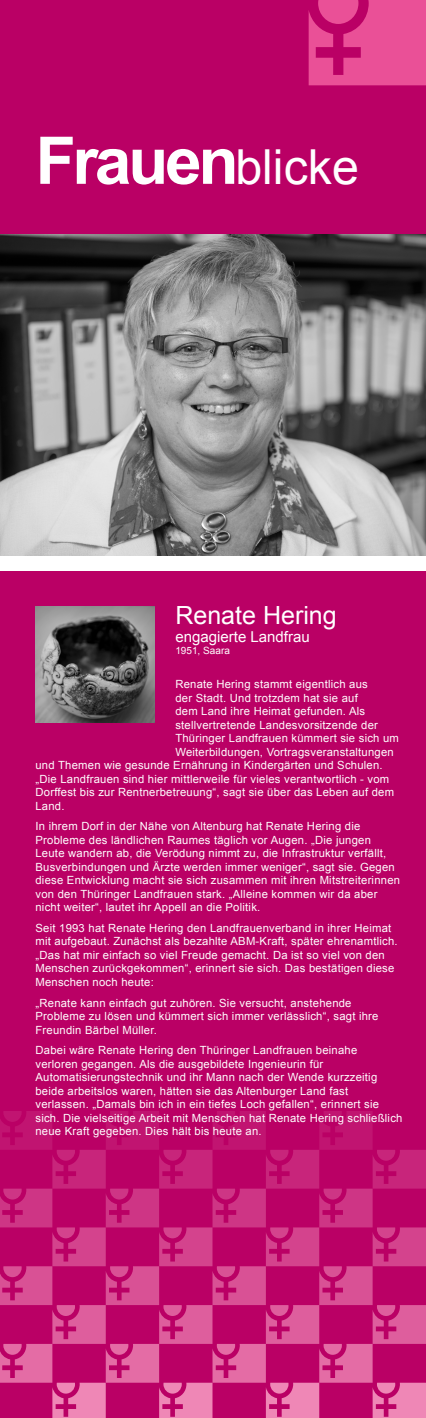
<style>
.page{position:relative;width:426px;height:1418px;background:#fff}
.page>*{position:absolute;margin:0;border:0;box-sizing:border-box;transform-origin:0 0}
.t1{font:700 65.75px "Arial";letter-spacing:-.05em;color:#fff}
.t2{font:25px "Arial";color:#fff}
.t3{font:15px "Arial";color:#fff}
.t4{font:11.25px/13.5px "Arial";letter-spacing:.02em;color:#fff}
.t5{font:10px "Arial";color:#fff}
.s1{font-weight:400;font-size:48.25px}
</style>
<div class="page">
<div style="left:0;top:0;width:425px;height:1417px;background:#ba0065"></div>
<div style="left:0;top:235px;width:425px;height:335px;background:#fff"></div>
<svg style="left:308px;top:0;width:117px;height:85px"></svg>
<svg style="left:0;top:1111px;width:425px;height:306px"></svg>
<img style="left:35px;top:606px;width:119px;height:116px">
<img style="left:0;top:235px;width:425px;height:321px">
<h1 class="t1" style="left:35px;top:117px;width:324px">Frauen<span class="s1">blicke</span></h1>
<h2 class="t2" style="left:175px;top:599px;width:163px">Renate Hering</h2>
<h3 class="t3" style="left:175px;top:627px;width:136px">engagierte Landfrau</h3>
<p class="t5" style="left:175px;top:644px;width:56px">1951, Saara</p>
<p class="t4" style="left:175px;top:677px;width:194px">Renate Hering stammt eigentlich aus</p>
<p class="t4" style="left:175px;top:691px;width:184px">der Stadt. Und trotzdem hat sie auf</p>
<p class="t4" style="left:175px;top:704px;width:191px">dem Land ihre Heimat gefunden. Als</p>
<p class="t4" style="left:175px;top:718px;width:204px">stellvertretende Landesvorsitzende der</p>
<p class="t4" style="left:175px;top:731px;width:225px">Thüringer Landfrauen kümmert sie sich um</p>
<p class="t4" style="left:175px;top:745px;width:220px">Weiterbildungen, Vortragsveranstaltungen</p>
<p class="t4" style="left:35px;top:758px;width:348px">und Themen wie gesunde Ernährung in Kindergärten und Schulen.</p>
<p class="t4" style="left:35px;top:772px;width:355px">„Die Landfrauen sind hier mittlerweile für vieles verantwortlich - vom</p>
<p class="t4" style="left:35px;top:785px;width:359px">Dorffest bis zur Rentnerbetreuung“, sagt sie über das Leben auf dem</p>
<p class="t4" style="left:35px;top:799px;width:31px">Land.</p>
<p class="t4" style="left:35px;top:819px;width:365px">In ihrem Dorf in der Nähe von Altenburg hat Renate Hering die Probleme des ländlichen Raumes täglich vor Augen. „Die jungen Leute wandern ab, die Verödung nimmt zu, die Infrastruktur verfällt, Busverbindungen und Ärzte werden immer weniger“, sagt sie. Gegen diese Entwicklung macht sie sich zusammen mit ihren Mitstreiterinnen von den Thüringer Landfrauen stark. „Alleine kommen wir da aber nicht weiter“, lautet ihr Appell an die Politik.</p>
<p class="t4" style="left:35px;top:921px;width:363px">Seit 1993 hat Renate Hering den Landfrauenverband in ihrer Heimat mit aufgebaut. Zunächst als bezahlte ABM-Kraft, später ehrenamtlich. „Das hat mir einfach so viel Freude gemacht. Da ist so viel von den Menschen zurückgekommen“, erinnert sie sich. Das bestätigen diese Menschen noch heute:</p>
<p class="t4" style="left:35px;top:995px;width:344px">„Renate kann einfach gut zuhören. Sie versucht, anstehende<br>Probleme zu lösen und kümmert sich immer verlässlich“, sagt ihre<br>Freundin Bärbel Müller.</p>
<p class="t4" style="left:35px;top:1043px;width:368px">Dabei wäre Renate Hering den Thüringer Landfrauen beinahe verloren gegangen. Als die ausgebildete Ingenieurin für Automatisierungstechnik und ihr Mann nach der Wende kurzzeitig beide arbeitslos waren, hätten sie das Altenburger Land fast verlassen. „Damals bin ich in ein tiefes Loch gefallen“, erinnert sie sich. Die vielseitige Arbeit mit Menschen hat Renate Hering schließlich neue Kraft gegeben. Dies hält bis heute an.</p>
</div>
